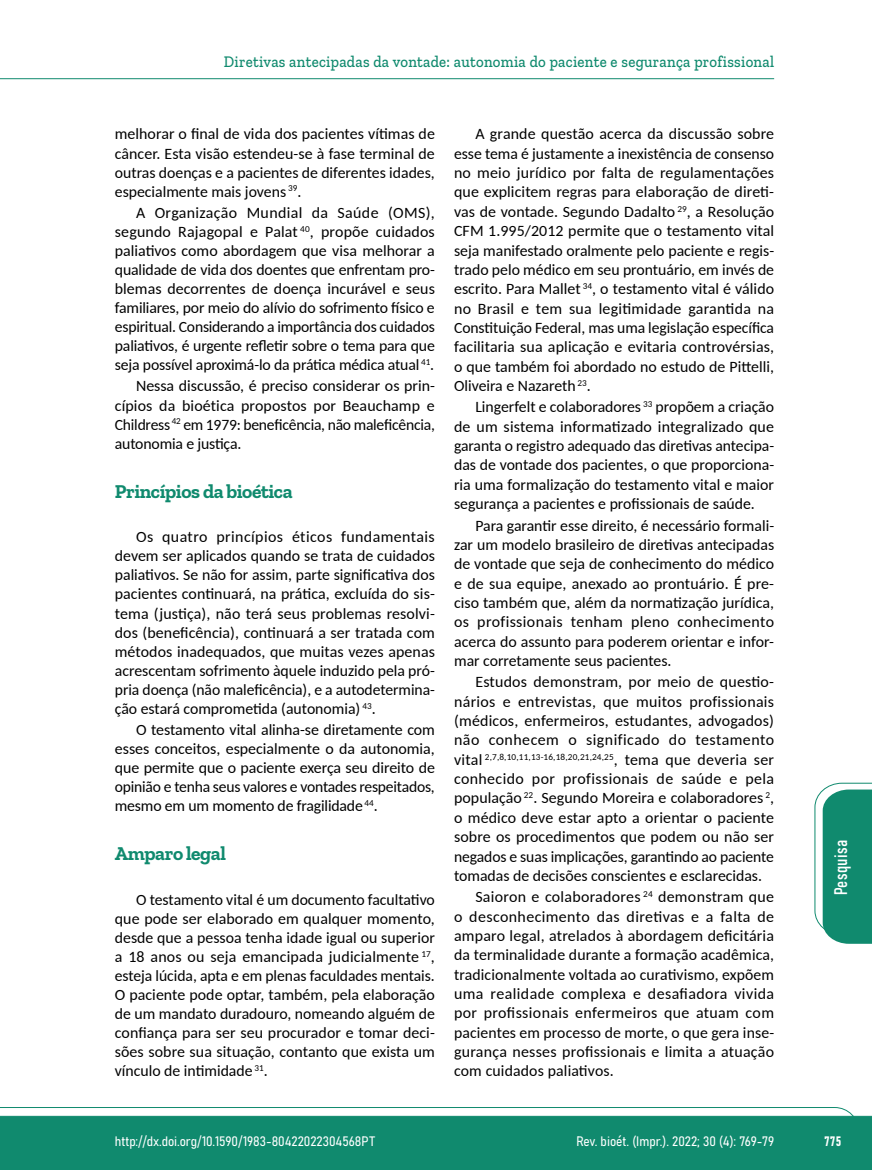
<style>
.page{position:relative;width:872px;height:1170px;background:#fff}
.page>*{position:absolute;margin:0;border:0;box-sizing:border-box;transform-origin:0 0}
.t1{font:700 19.5px "Zilla Slab";letter-spacing:-.02em;color:#108a6e}
.t2{font:18px "Bahnschrift";letter-spacing:.02em;color:#fff}
.t3{font:500 16.5px "Zilla Slab";letter-spacing:.02em;color:#108a6e;scale:.9 1}
.t4{font:15.75px/19.4px "Carlito";color:#000;text-align:justify}
.t5{font:13.5px "Bahnschrift";color:#fff}
.t6{font:9.15px "Carlito";letter-spacing:.015em;color:#000}
.s1{font-size:15.75px}
</style>
<div class="page">
<svg style="left:0;top:1107px;width:859px;height:62px;background:#2e9880"></svg>
<hr style="left:0;top:78px;width:774px;height:1px;background:#108a6e">
<svg style="left:814px;top:782px;width:58px;height:161px"></svg>
<p class="t3" style="left:224px;top:53px;width:613px">Diretivas antecipadas da vontade: autonomia do paciente e segurança profissional</p>
<p class="t4" style="left:115px;top:124px;width:322px">melhorar o final de vida dos pacientes vítimas de câncer. Esta visão estendeu-se à fase terminal de outras doenças e a pacientes de diferentes idades, especialmente mais jovens <sup>39</sup>.</p>
<p class="t4" style="left:115px;top:202px;width:321px;text-indent:21px">A Organização Mundial da Saúde (OMS), segundo Rajagopal e Palat <sup>40</sup>, propõe cuidados paliativos como abordagem que visa melhorar a qualidade de vida dos doentes que enfrentam pro&shy;blemas decorrentes de doença incurável e seus familiares, por meio do alívio do sofrimento físico e espiritual. Considerando a importância dos cuidados paliativos, é urgente refletir sobre o tema para que seja possível aproximá-lo da prática médica atual <sup>41</sup>.</p>
<p class="t4" style="left:115px;top:376px;width:321px;text-indent:21px">Nessa discussão, é preciso considerar os prin&shy;cípios da bioética propostos por Beauchamp e Childress <sup>42</sup> em 1979: beneficência, não maleficência, autonomia e justiça.</p>
<p class="t1" style="left:115px;top:480px;width:179px">Princípios da bioética</p>
<p class="t4" style="left:115px;top:526px;width:322px;text-indent:21px">Os quatro princípios éticos fundamentais devem ser aplicados quando se trata de cuidados paliativos. Se não for assim, parte significativa dos pacientes continuará, na prática, excluída do sis&shy;tema (justiça), não terá seus problemas resolvi&shy;dos (beneficência), continuará a ser tratada com métodos inadequados, que muitas vezes apenas acrescentam sofrimento àquele induzido pela pró&shy;pria doença (não maleficência), e a autodetermina&shy;ção estará comprometida (autonomia) <sup>43</sup>.</p>
<p class="t4" style="left:115px;top:719px;width:322px;text-indent:21px">O testamento vital alinha-se diretamente com esses conceitos, especialmente o da autonomia, que permite que o paciente exerça seu direito de opinião e tenha seus valores e vontades respeitados, mesmo em um momento de fragilidade <sup>44</sup>.</p>
<p class="t1" style="left:115px;top:842px;width:113px">Amparo legal</p>
<p class="t4" style="left:115px;top:889px;width:321px;text-indent:21px">O testamento vital é um documento facultativo que pode ser elaborado em qualquer momento, desde que a pessoa tenha idade igual ou superior a 18 anos ou seja emancipada judicialmente <sup>17</sup>, esteja lúcida, apta e em plenas faculdades mentais.<br>O paciente pode optar, também, pela elaboração de um mandato duradouro, nomeando alguém de confiança para ser seu procurador e tomar deci&shy;sões sobre sua situação, contanto que exista um vínculo de intimidade <sup>31</sup>.</p>
<p class="t4" style="left:454px;top:124px;width:322px;text-indent:21px">A grande questão acerca da discussão sobre esse tema é justamente a inexistência de consenso no meio jurídico por falta de regulamentações que explicitem regras para elaboração de direti&shy;vas de vontade. Segundo Dadalto <sup>29</sup>, a Resolução CFM 1.995/2012 permite que o testamento vital seja manifestado oralmente pelo paciente e regis&shy;trado pelo médico em seu prontuário, em invés de escrito. Para Mallet <sup>34</sup>, o testamento vital é válido no Brasil e tem sua legitimidade garantida na Constituição Federal, mas uma legislação específica facilitaria sua aplicação e evitaria controvérsias, o que também foi abordado no estudo de Pittelli, Oliveira e Nazareth <sup>23</sup>.</p>
<p class="t4" style="left:454px;top:396px;width:321px;text-indent:21px">Lingerfelt e colaboradores <sup>33</sup> propõem a criação de um sistema informatizado integralizado que garanta o registro adequado das diretivas antecipa&shy;das de vontade dos pacientes, o que proporciona&shy;ria uma formalização do testamento vital e maior segurança a pacientes e profissionais de saúde.</p>
<p class="t4" style="left:454px;top:515px;width:322px;text-indent:21px">Para garantir esse direito, é necessário formali&shy;zar um modelo brasileiro de diretivas antecipadas de vontade que seja de conhecimento do médico e de sua equipe, anexado ao prontuário. É pre&shy;ciso também que, além da normatização jurídica, os profissionais tenham pleno conhecimento acerca do assunto para poderem orientar e infor&shy;mar corretamente seus pacientes.</p>
<p class="t4" style="left:454px;top:671px;width:321px;text-indent:21px">Estudos demonstram, por meio de questio&shy;nários e entrevistas, que muitos profissionais (médicos, enfermeiros, estudantes, advogados) não conhecem o significado do testamento</p>
<p class="t6" style="left:454px;top:750px;width:321px"><span class="s1">vital</span> 2,7,8,10,11,13-16,18,20,21,24,25<span class="s1">, tema que deveria ser</span></p>
<p class="t4" style="left:454px;top:768px;width:322px">conhecido por profissionais de saúde e pela população <sup>22</sup>. Segundo Moreira e colaboradores <sup>2</sup>, o médico deve estar apto a orientar o paciente sobre os procedimentos que podem ou não ser negados e suas implicações, garantindo ao paciente tomadas de decisões conscientes e esclarecidas.</p>
<p class="t4" style="left:454px;top:886px;width:321px;text-indent:21px">Saioron e colaboradores <sup>24</sup> demonstram que o desconhecimento das diretivas e a falta de amparo legal, atrelados à abordagem deficitária da terminalidade durante a formação acadêmica, tradicionalmente voltada ao curativismo, expõem uma realidade complexa e desafiadora vivida por profissionais enfermeiros que atuam com pacientes em processo de morte, o que gera inse&shy;gurança nesses profissionais e limita a atuação com cuidados paliativos.</p>
<p class="t2" style="left:827px;top:895px;width:57px;rotate:-90deg">Pesquisa</p>
<p class="t5" style="left:115px;top:1131px;width:262px">http://dx.doi.org/10.1590/1983-80422022304568PT</p>
<p class="t5" style="left:576px;top:1131px;width:199px">Rev. bioét. (Impr.). 2022; 30 (4): 769-79</p>
<p class="t5" style="left:824px;top:1130px;width:18px">775</p>
</div>
